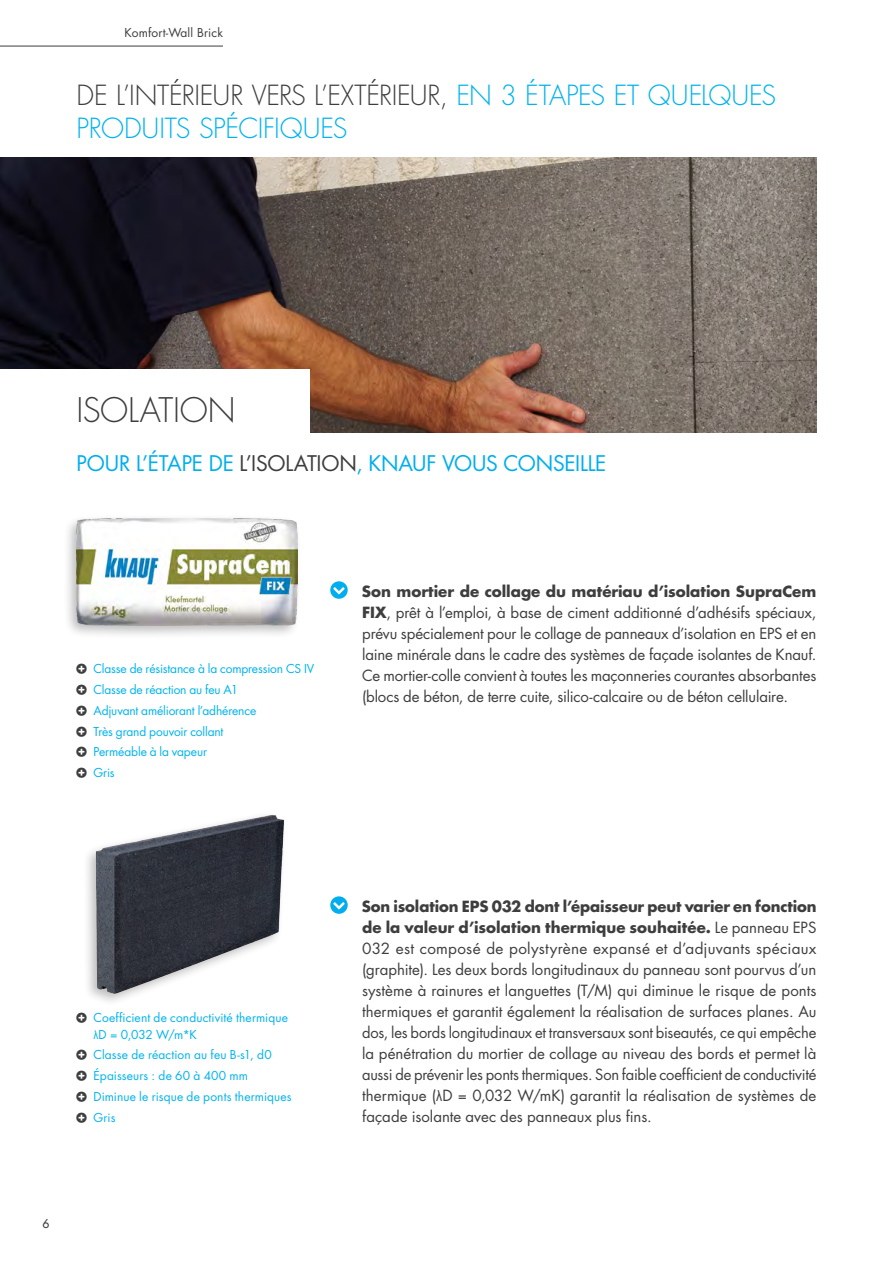
<style>
.page{position:relative;width:893px;height:1263px;background:#fff}
.page>*{position:absolute;margin:0;border:0;box-sizing:border-box;transform-origin:0 0}
.t1{font:300 33px "Futura Std";letter-spacing:-.01em;color:#3e3e3f}
.t2{font:300 27px/33px "Futura Std";letter-spacing:-.01em;color:#00b3ef}
.t3{font:21px "Futura Std";letter-spacing:-.01em;color:#00aeef}
.t4{font:15px/21px "Futura Std";letter-spacing:-.005em;color:#3e3e3f;text-align:justify}
.t5{font:12px/20.7px "Futura Std";letter-spacing:-.005em;color:#00b3ef}
.t6{font:12px "Futura Std";letter-spacing:.01em;color:#3e3e3f}
.t7{font:500 12px "Futura Std";color:#3e3e3f}
.s1{color:#3e3e3f}
.s2{font-weight:700}
.s3{font-family:"Arial Narrow"}
</style>
<div class="page">
<img style="left:0;top:157px;width:816px;height:276px">
<div style="left:0;top:369px;width:309px;height:96px;background:#fff"></div>
<div style="left:63px;top:514px;width:239px;height:126px;background:#231f20;opacity:.3"></div>
<img style="left:77px;top:519px;width:220px;height:107px">
<img style="left:87px;top:814px;width:197px;height:188px">
<svg style="left:330px;top:581px;width:18px;height:18px"></svg>
<svg style="left:330px;top:896px;width:18px;height:18px"></svg>
<hr style="left:0;top:46px;width:223px;height:1px;background:#3e3e3f">
<p class="t6" style="left:124px;top:25px;width:100px">Komfort-Wall Brick</p>
<h2 class="t2" style="left:77px;top:79px;width:701px"><span class="s1">DE L’INTÉRIEUR VERS L’EXTÉRIEUR,</span> EN 3 ÉTAPES ET QUELQUES<br>PRODUITS SPÉCIFIQUES</h2>
<h1 class="t1" style="left:77px;top:390px;width:161px">ISOLATION</h1>
<h3 class="t3" style="left:77px;top:449px;width:531px">POUR L’ÉTAPE DE <span class="s1">L’ISOLATION</span>, KNAUF VOUS CONSEILLE</h3>
<p class="t5" style="left:94px;top:659px;width:222px">Classe de résistance à la compression CS IV<br>Classe de réaction au feu A1<br>Adjuvant améliorant l’adhérence<br>Très grand pouvoir collant<br>Perméable à la vapeur<br>Gris</p>
<p class="t4" style="left:362px;top:581px;width:456px"><span class="s2">Son mortier de collage du matériau d’isolation SupraCem FIX</span>, prêt à l’emploi, à base de ciment additionné d’adhésifs spéciaux, prévu spécialement pour le collage de panneaux d’isolation en EPS et en laine minérale dans le cadre des systèmes de façade isolantes de Knauf.<br>Ce mortier-colle convient à toutes les maçonneries courantes absorbantes (blocs de béton, de terre cuite, silico-calcaire ou de béton cellulaire.</p>
<p class="t7" style="left:43px;top:1216px;width:8px">6</p>
<p class="t5" style="left:94px;top:1009px;width:196px;line-height:16.5px">Coefficient de conductivité thermique <span class="s3">λ</span>D = 0,032 W/m*K</p>
<p class="t5" style="left:94px;top:1044px;width:200px">Classe de réaction au feu B-s1, d0<br>Épaisseurs : de 60 à 400 mm<br>Diminue le risque de ponts thermiques<br>Gris</p>
<p class="t4" style="left:362px;top:896px;width:456px"><span class="s2">Son isolation EPS 032 dont l’épaisseur peut varier en fonction de la valeur d’isolation thermique souhaitée.</span> Le panneau EPS 032 est composé de polystyrène expansé et d’adjuvants spéciaux (graphite). Les deux bords longitudinaux du panneau sont pourvus d’un système à rainures et languettes (T/M) qui diminue le risque de ponts thermiques et garantit également la réalisation de surfaces planes. Au dos, les bords longitudinaux et transversaux sont biseautés, ce qui empêche la pénétration du mortier de collage au niveau des bords et permet là aussi de prévenir les ponts thermiques. Son faible coefficient de conductivité thermique (<span class="s3">λ</span>D = 0,032 W/mK) garantit la réalisation de systèmes de façade isolante avec des panneaux plus fins.</p>
</div>
